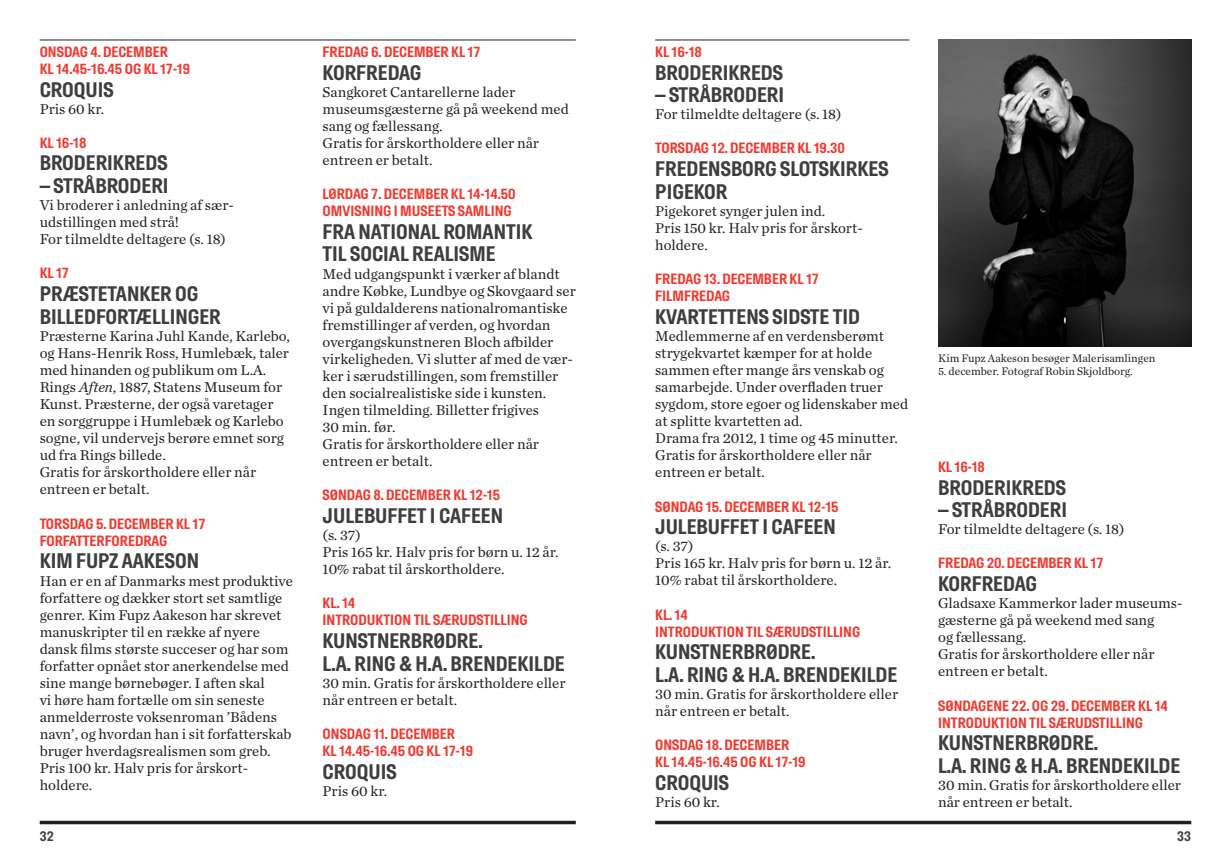
<style>
.page{position:relative;width:1231px;height:864px;background:#fff}
.page>*{position:absolute;margin:0;border:0;box-sizing:border-box;transform-origin:0 0}
._7_Hill_12{font:700 21px/22.8px "Hill";color:#3e3e3f}
._0_LilleBrød_8_5{font:14.88px/17px "Chronicle Text G1";color:#231f20}
.dato{font:700 14.88px "Hill";color:#ee3b32}
._0_LilleBrød_8_5-2{font:700 14.88px "Hill";color:#ee3b32}
.t1{font:700 14px "Hill";color:#3e3e3f}
._9_Billedtxt_6_5{font:11.38px "Chronicle Text G1";color:#231f20}
.s1{font-style:italic}
</style>
<div class="page">
<hr style="left:40px;top:820px;width:535px;height:3px;background:#231f20">
<hr style="left:655px;top:820px;width:536px;height:3px;background:#231f20">
<hr style="left:655px;top:40px;width:254px;height:1px;background:#231f20">
<img style="left:938px;top:40px;width:253px;height:306px">
<hr style="left:40px;top:40px;width:535px;height:1px;background:#231f20">
<p class="dato" style="left:40px;top:44px;width:130px">ONSDAG 4. DECEMBER</p>
<p class="dato" style="left:40px;top:61px;width:152px">KL 14.45-16.45 OG KL 17-19</p>
<p class="_7_Hill_12" style="left:40px;top:78px;width:76px">CROQUIS</p>
<p class="_0_LilleBrød_8_5" style="left:40px;top:99px;width:66px">Pris 60 kr.</p>
<p class="dato" style="left:40px;top:134px;width:48px">KL 16-18</p>
<p class="_7_Hill_12" style="left:40px;top:152px;width:129px">BRODERIKREDS</p>
<p class="_7_Hill_12" style="left:40px;top:175px;width:130px">– STRÅBRODERI</p>
<p class="_0_LilleBrød_8_5" style="left:40px;top:196px;width:194px">Vi broderer i anledning af sær&shy;udstillingen med strå!</p>
<p class="_0_LilleBrød_8_5" style="left:40px;top:230px;width:188px">For tilmeldte deltagere (s. 18)</p>
<p class="dato" style="left:40px;top:265px;width:31px">KL 17</p>
<p class="_7_Hill_12" style="left:40px;top:283px;width:160px">PRÆSTETANKER OG</p>
<p class="_7_Hill_12" style="left:40px;top:305px;width:183px">BILLEDFORTÆLLINGER</p>
<p class="_0_LilleBrød_8_5" style="left:40px;top:326px;width:251px">Præsterne Karina Juhl Kande, Karlebo, og Hans-Henrik Ross, Humlebæk, taler med hinanden og publikum om L.A.<br>Rings <span class="s1">Aften</span>, 1887, Statens Museum for Kunst. Præsterne, der også varetager en sorggruppe i Humlebæk og Karlebo sogne, vil undervejs berøre emnet sorg ud fra Rings billede.</p>
<p class="_0_LilleBrød_8_5" style="left:40px;top:463px;width:218px">Gratis for årskortholdere eller når entreen er betalt.</p>
<p class="dato" style="left:40px;top:515px;width:167px">TORSDAG 5. DECEMBER KL 17</p>
<p class="dato" style="left:40px;top:532px;width:129px">FORFATTERFOREDRAG</p>
<p class="_7_Hill_12" style="left:40px;top:549px;width:161px">KIM FUPZ AAKESON</p>
<p class="_0_LilleBrød_8_5" style="left:40px;top:571px;width:254px">Han er en af Danmarks mest produktive forfattere og dækker stort set samtlige genrer. Kim Fupz Aakeson har skrevet manuskripter til en række af nyere dansk films største succeser og har som forfatter opnået stor anerkendelse med sine mange børnebøger. I aften skal<br>vi høre ham fortælle om sin seneste anmelderroste voksenroman ’Bådens navn’, og hvordan han i sit forfatterskab bruger hverdagsrealismen som greb.</p>
<p class="_0_LilleBrød_8_5" style="left:40px;top:758px;width:208px">Pris 100 kr. Halv pris for årskort&shy;holdere.</p>
<p class="_0_LilleBrød_8_5-2" style="left:322px;top:44px;width:159px">FREDAG 6. DECEMBER KL 17</p>
<p class="_7_Hill_12" style="left:322px;top:61px;width:100px">KORFREDAG</p>
<p class="_0_LilleBrød_8_5" style="left:322px;top:82px;width:248px">Sangkoret Cantarellerne lader museumsgæsterne gå på weekend med sang og fællessang.</p>
<p class="_0_LilleBrød_8_5" style="left:322px;top:133px;width:218px">Gratis for årskortholdere eller når entreen er betalt.</p>
<p class="dato" style="left:322px;top:186px;width:194px">LØRDAG 7. DECEMBER KL 14-14.50</p>
<p class="dato" style="left:322px;top:203px;width:191px">OMVISNING I MUSEETS SAMLING</p>
<p class="_7_Hill_12" style="left:322px;top:220px;width:211px">FRA NATIONAL ROMANTIK</p>
<p class="_7_Hill_12" style="left:322px;top:243px;width:175px">TIL SOCIAL REALISME</p>
<p class="_0_LilleBrød_8_5" style="left:322px;top:264px;width:254px">Med udgangspunkt i værker af blandt andre Købke, Lundbye og Skovgaard ser vi på guldalderens nationalromantiske fremstillinger af verden, og hvordan overgangskunstneren Bloch afbilder virkeligheden. Vi slutter af med de vær&shy;ker i særudstillingen, som fremstiller den socialrealistiske side i kunsten.</p>
<p class="_0_LilleBrød_8_5" style="left:322px;top:400px;width:218px">Ingen tilmelding. Billetter frigives<br>30 min. før.</p>
<p class="_0_LilleBrød_8_5" style="left:322px;top:434px;width:218px">Gratis for årskortholdere eller når entreen er betalt.</p>
<p class="dato" style="left:322px;top:487px;width:179px">SØNDAG 8. DECEMBER KL 12-15</p>
<p class="_7_Hill_12" style="left:322px;top:504px;width:182px">JULEBUFFET I CAFEEN</p>
<p class="_0_LilleBrød_8_5" style="left:322px;top:525px;width:40px">(s. 37)</p>
<p class="_0_LilleBrød_8_5" style="left:322px;top:542px;width:237px">Pris 165 kr. Halv pris for børn u. 12 år.<br>10% rabat til årskortholdere.</p>
<p class="dato" style="left:322px;top:594px;width:34px">KL. 14</p>
<p class="dato" style="left:322px;top:612px;width:206px">INTRODUKTION TIL SÆRUDSTILLING</p>
<p class="_7_Hill_12" style="left:322px;top:629px;width:161px">KUNSTNERBRØDRE.</p>
<p class="_7_Hill_12" style="left:322px;top:652px;width:243px">L.A. RING &amp; H.A. BRENDEKILDE</p>
<p class="_0_LilleBrød_8_5" style="left:322px;top:673px;width:244px">30 min. Gratis for årskortholdere eller når entreen er betalt.</p>
<p class="dato" style="left:322px;top:725px;width:134px">ONSDAG 11. DECEMBER</p>
<p class="dato" style="left:322px;top:742px;width:152px">KL 14.45-16.45 OG KL 17-19</p>
<p class="_7_Hill_12" style="left:322px;top:760px;width:76px">CROQUIS</p>
<p class="_0_LilleBrød_8_5" style="left:322px;top:781px;width:66px">Pris 60 kr.</p>
<p class="dato" style="left:655px;top:44px;width:48px">KL 16-18</p>
<p class="_7_Hill_12" style="left:655px;top:61px;width:129px">BRODERIKREDS</p>
<p class="_7_Hill_12" style="left:655px;top:84px;width:130px">– STRÅBRODERI</p>
<p class="_0_LilleBrød_8_5" style="left:655px;top:105px;width:188px">For tilmeldte deltagere (s. 18)</p>
<p class="dato" style="left:655px;top:140px;width:191px">TORSDAG 12. DECEMBER KL 19.30</p>
<p class="_7_Hill_12" style="left:655px;top:158px;width:235px">FREDENSBORG SLOTSKIRKES<br>PIGEKOR</p>
<p class="_0_LilleBrød_8_5" style="left:655px;top:201px;width:172px">Pigekoret synger julen ind.</p>
<p class="_0_LilleBrød_8_5" style="left:655px;top:219px;width:207px">Pris 150 kr. Halv pris for årskort&shy;holdere.</p>
<p class="dato" style="left:655px;top:271px;width:165px">FREDAG 13. DECEMBER KL 17</p>
<p class="dato" style="left:655px;top:288px;width:76px">FILMFREDAG</p>
<p class="_7_Hill_12" style="left:655px;top:305px;width:206px">KVARTETTENS SIDSTE TID</p>
<p class="_0_LilleBrød_8_5" style="left:655px;top:326px;width:254px">Medlemmerne af en verdensberømt strygekvartet kæmper for at holde sammen efter mange års venskab og samarbejde. Under overfladen truer sygdom, store egoer og lidenskaber med at splitte kvartetten ad.</p>
<p class="_0_LilleBrød_8_5" style="left:655px;top:429px;width:244px">Drama fra 2012, 1 time og 45 minutter.</p>
<p class="_0_LilleBrød_8_5" style="left:655px;top:446px;width:218px">Gratis for årskortholdere eller når entreen er betalt.</p>
<p class="dato" style="left:655px;top:498px;width:185px">SØNDAG 15. DECEMBER KL 12-15</p>
<p class="_7_Hill_12" style="left:655px;top:515px;width:182px">JULEBUFFET I CAFEEN</p>
<p class="_0_LilleBrød_8_5" style="left:655px;top:537px;width:40px">(s. 37)</p>
<p class="_0_LilleBrød_8_5" style="left:655px;top:554px;width:237px">Pris 165 kr. Halv pris for børn u. 12 år.<br>10% rabat til årskortholdere.</p>
<p class="dato" style="left:655px;top:606px;width:34px">KL. 14</p>
<p class="dato" style="left:655px;top:623px;width:206px">INTRODUKTION TIL SÆRUDSTILLING</p>
<p class="_7_Hill_12" style="left:655px;top:640px;width:161px">KUNSTNERBRØDRE.</p>
<p class="_7_Hill_12" style="left:655px;top:663px;width:243px">L.A. RING &amp; H.A. BRENDEKILDE</p>
<p class="_0_LilleBrød_8_5" style="left:655px;top:684px;width:244px">30 min. Gratis for årskortholdere eller når entreen er betalt.</p>
<p class="dato" style="left:655px;top:736px;width:136px">ONSDAG 18. DECEMBER</p>
<p class="dato" style="left:655px;top:753px;width:152px">KL 14.45-16.45 OG KL 17-19</p>
<p class="_7_Hill_12" style="left:655px;top:771px;width:76px">CROQUIS</p>
<p class="_0_LilleBrød_8_5" style="left:655px;top:792px;width:66px">Pris 60 kr.</p>
<p class="_9_Billedtxt_6_5" style="left:938px;top:349px;width:219px">Kim Fupz Aakeson besøger Malerisamlingen</p>
<p class="_9_Billedtxt_6_5" style="left:938px;top:362px;width:196px">5. december. Fotograf Robin Skjoldborg.</p>
<p class="dato" style="left:938px;top:458px;width:48px">KL 16-18</p>
<p class="_7_Hill_12" style="left:938px;top:476px;width:129px">BRODERIKREDS</p>
<p class="_7_Hill_12" style="left:938px;top:498px;width:130px">– STRÅBRODERI</p>
<p class="_0_LilleBrød_8_5" style="left:938px;top:520px;width:188px">For tilmeldte deltagere (s. 18)</p>
<p class="dato" style="left:938px;top:555px;width:167px">FREDAG 20. DECEMBER KL 17</p>
<p class="_7_Hill_12" style="left:938px;top:572px;width:100px">KORFREDAG</p>
<p class="_0_LilleBrød_8_5" style="left:938px;top:593px;width:246px">Gladsaxe Kammerkor lader museums&shy;gæsterne gå på weekend med sang</p>
<p class="_0_LilleBrød_8_5" style="left:938px;top:627px;width:90px">og fællessang.</p>
<p class="_0_LilleBrød_8_5" style="left:938px;top:644px;width:218px">Gratis for årskortholdere eller når</p>
<p class="_0_LilleBrød_8_5" style="left:938px;top:662px;width:111px">entreen er betalt.</p>
<p class="dato" style="left:938px;top:697px;width:231px">SØNDAGENE 22. OG 29. DECEMBER KL 14</p>
<p class="dato" style="left:938px;top:714px;width:206px">INTRODUKTION TIL SÆRUDSTILLING</p>
<p class="_7_Hill_12" style="left:938px;top:731px;width:161px">KUNSTNERBRØDRE.</p>
<p class="_7_Hill_12" style="left:938px;top:754px;width:243px">L.A. RING &amp; H.A. BRENDEKILDE</p>
<p class="_0_LilleBrød_8_5" style="left:938px;top:775px;width:244px">30 min. Gratis for årskortholdere eller når entreen er betalt.</p>
<p class="t1" style="left:40px;top:828px;width:15px">32</p>
<p class="t1" style="left:1177px;top:828px;width:15px">33</p>
</div>
